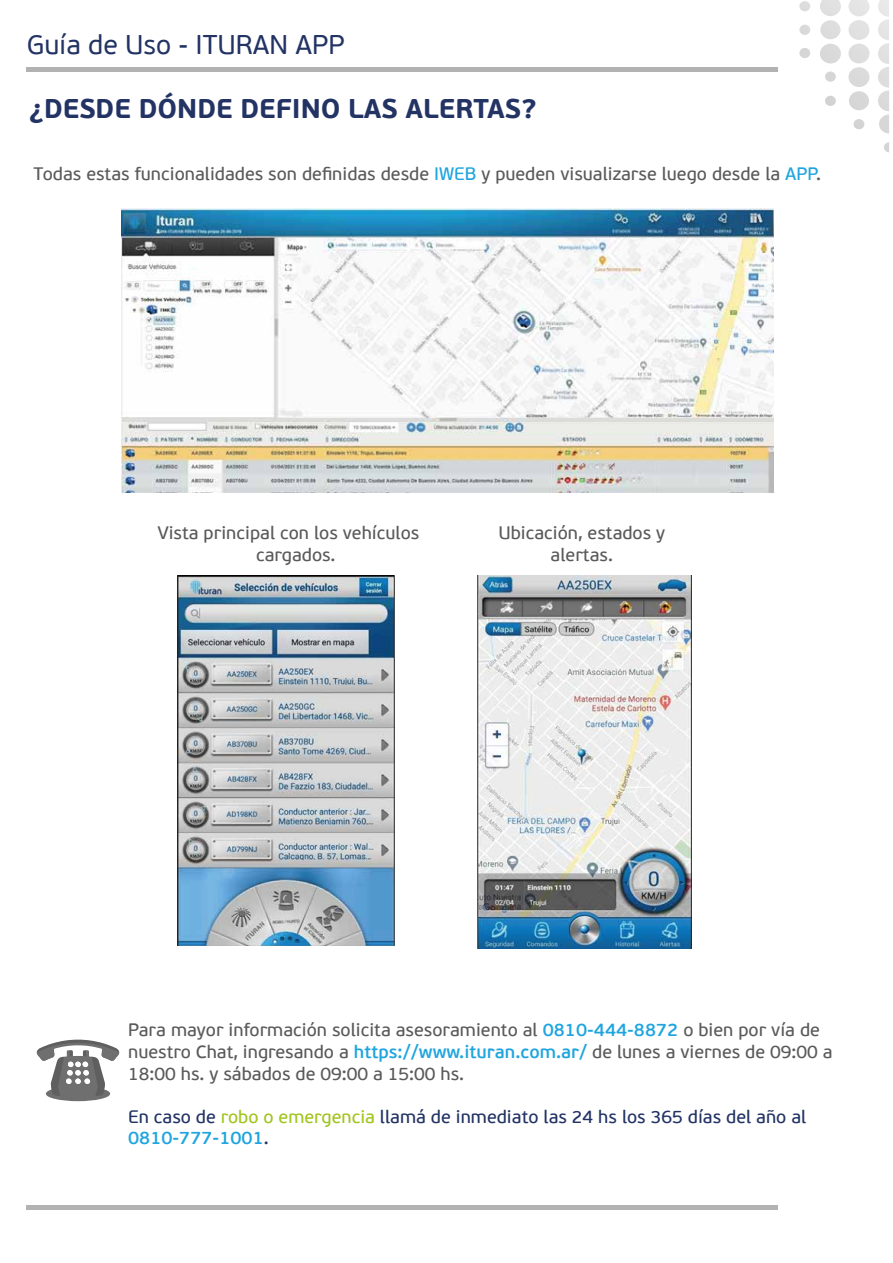
<style>
.page{position:relative;width:893px;height:1263px;background:#fff}
.page>*{position:absolute;margin:0;border:0;box-sizing:border-box;transform-origin:0 0}
.t1{font:700 27px "PF Beau Sans Pro";color:#223364}
.t2{font:27px "PF Beau Sans Pro";color:#223364}
.t3{font:18px/21.6px "PF Beau Sans Pro Bbook";color:#5a5a5a}
.t4{font:18px "PF Beau Sans Pro Bbook";color:#223364}
.t5{font:600 18px "PF Beau Sans Pro";color:#20a5df}
.s1{color:#20a5df}
.s2{font-family:"PF Beau Sans Pro";font-weight:600;color:#20a5df}
.s3{color:#a0c51e}
.s4{font-family:"PF Beau Sans Pro Bbook";font-weight:400;color:#223364}
</style>
<div class="page">
<svg style="left:799px;top:0;width:90px;height:152px"></svg>
<hr style="left:27px;top:68px;width:751px;height:4px;background:#b3b2b2">
<hr style="left:27px;top:1206px;width:751px;height:4px;background:#b3b2b2">
<img style="left:121px;top:209px;width:652px;height:283px">
<img style="left:178px;top:576px;width:513px;height:372px">
<div style="left:46px;top:1086px;width:64px;height:15px;background:#706f6f;border-radius:50%"></div>
<svg style="left:36px;top:1039px;width:84px;height:58px"></svg>
<h1 class="t2" style="left:27px;top:29px;width:320px">Guía de Uso - ITURAN APP</h1>
<h1 class="t1" style="left:29px;top:92px;width:510px">¿DESDE DÓNDE DEFINO LAS ALERTAS?</h1>
<p class="t3" style="left:34px;top:163px;width:789px">Todas estas funcionalidades son definidas desde <span class="s1">IWEB</span> y pueden visualizarse luego desde la <span class="s1">APP</span>.</p>
<p class="t3" style="left:256px;top:522px;width:165px;text-indent:-99px">Vista principal con los vehículos cargados.</p>
<p class="t3" style="left:498px;top:522px;width:168px;text-align:center">Ubicación, estados y alertas.</p>
<p class="t3" style="left:128px;top:1020px;width:706px">Para mayor información solicita asesoramiento al <span class="s2">0810-444-8872</span> o bien por vía de nuestro Chat, ingresando a <span class="s2">https://www.ituran.com.ar/</span> de lunes a viernes de 09:00 a<br>18:00 hs. y sábados de 09:00 a 15:00 hs.</p>
<p class="t4" style="left:128px;top:1106px;width:680px">En caso de <span class="s3">robo o emergencia</span> llamá de inmediato las 24 hs los 365 días del año al</p>
<p class="t5" style="left:128px;top:1127px;width:142px">0810-777-1001<span class="s4">.</span></p>
</div>
